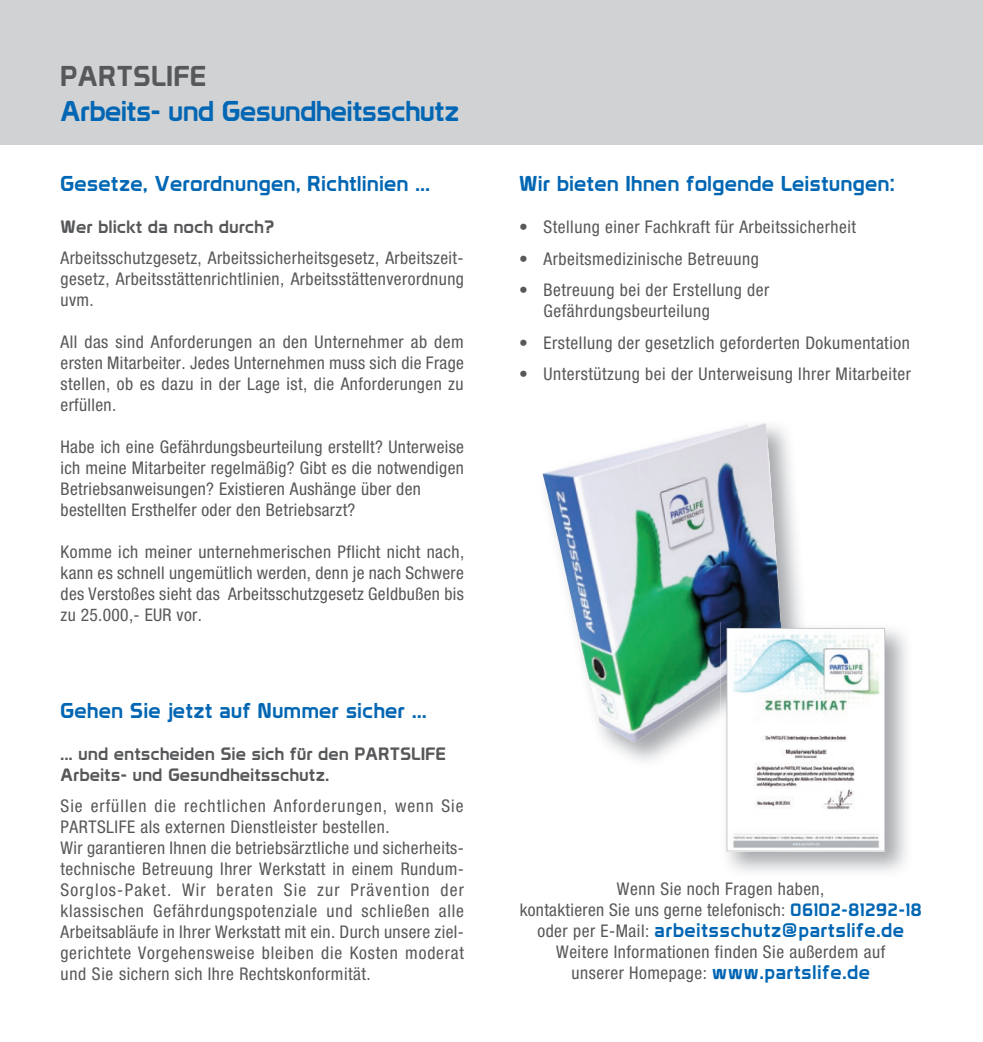
<style>
.page{position:relative;width:983px;height:1042px;background:#fff}
.page>*{position:absolute;margin:0;border:0;box-sizing:border-box;transform-origin:0 0}
.t1{font:28px "Prototype";color:#0166b3}
.t2{font:28px "Prototype";letter-spacing:.03em;color:#57585a}
.t3{font:21px "Prototype";letter-spacing:.03em;color:#0166b3}
.t4{font:19.25px "Prototype";letter-spacing:.05em;color:#0166b3}
.t5{font:condensed 17.5px/21px "Helvetica Neue";letter-spacing:.03em;color:#57585a;text-align:justify}
.t6{font:17.5px/21px "Prototype";letter-spacing:.03em;color:#57585a}
.s1{font-family:"Prototype";font-stretch:normal;color:#0166b3}
.s2{font-family:"Helvetica Neue";font-stretch:condensed;font-size:17.5px;color:#57585a}
.s3{font-family:"Prototype";font-stretch:normal;font-size:19.25px;color:#0166b3}
</style>
<div class="page">
<div style="left:0;top:0;width:982px;height:145px;background:#d1d2d4"></div>
<img style="left:542px;top:423px;width:238px;height:319px">
<img style="left:726px;top:627px;width:181px;height:245px">
<img style="left:720px;top:622px;width:89px;height:146px">
<img style="left:720px;top:622px;width:62px;height:63px">
<svg style="left:726px;top:628px;width:158px;height:223px"></svg>
<h1 class="t2" style="left:61px;top:59px;width:147px">PARTSLIFE</h1>
<h1 class="t1" style="left:61px;top:94px;width:400px">Arbeits- und Gesundheitsschutz</h1>
<p class="t3" style="left:61px;top:171px;width:371px">Gesetze, Verordnungen, Richtlinien ...</p>
<p class="t6" style="left:61px;top:216px;width:215px">Wer blickt da noch durch?</p>
<p class="t5" style="left:61px;top:248px;width:405px">Arbeitsschutzgesetz, Arbeitssicherheitsgesetz, Arbeitszeit&shy;gesetz, Arbeitsstättenrichtlinien, Arbeitsstättenverordnung uvm.</p>
<p class="t5" style="left:61px;top:332px;width:405px">All das sind Anforderungen an den Unternehmer ab dem ersten Mitarbeiter. Jedes Unternehmen muss sich die Frage stellen, ob es dazu in der Lage ist, die Anforderungen zu erfüllen.</p>
<p class="t5" style="left:61px;top:437px;width:405px;text-align:left">Habe ich eine Gefährdungsbeurteilung erstellt? Unterweise ich meine Mitarbeiter regelmäßig? Gibt es die notwendigen Betriebsanweisungen? Existieren Aushänge über den bestellten Ersthelfer oder den Betriebsarzt?</p>
<p class="t5" style="left:61px;top:542px;width:405px">Komme ich meiner unternehmerischen Pflicht nicht nach, kann es schnell ungemütlich werden, denn je nach Schwere des Verstoßes sieht das Arbeitsschutzgesetz Geldbußen bis zu 25.000,- EUR vor.</p>
<p class="t3" style="left:61px;top:698px;width:367px">Gehen Sie jetzt auf Nummer sicher ...</p>
<p class="t6" style="left:61px;top:743px;width:387px">... und entscheiden Sie sich für den PARTSLIFE<br>Arbeits- und Gesundheitsschutz.</p>
<p class="t5" style="left:61px;top:795px;width:405px;text-align:left">Sie erfüllen die rechtlichen Anforderungen, wenn Sie PARTSLIFE als externen Dienstleister bestellen.<br>Wir garantieren Ihnen die betriebsärztliche und sicherheits&shy;technische Betreuung Ihrer Werkstatt in einem Rundum-Sorglos-Paket. Wir beraten Sie zur Prävention der klassischen Gefährdungspotenziale und schließen alle Arbeitsabläufe in Ihrer Werkstatt mit ein. Durch unsere ziel&shy;gerichtete Vorgehensweise bleiben die Kosten moderat und Sie sichern sich Ihre Rechtskonformität.</p>
<p class="t3" style="left:519px;top:171px;width:377px">Wir bieten Ihnen folgende Leistungen:</p>
<p class="t5" style="left:519px;top:216px;width:338px">• Stellung einer Fachkraft für Arbeitssicherheit</p>
<p class="t5" style="left:519px;top:248px;width:241px">• Arbeitsmedizinische Betreuung</p>
<p class="t5" style="left:543px;top:279px;width:227px;text-indent:-24px">• Betreuung bei der Erstellung der<br>Gefährdungsbeurteilung</p>
<p class="t5" style="left:519px;top:332px;width:392px">• Erstellung der gesetzlich geforderten Dokumentation</p>
<p class="t5" style="left:519px;top:363px;width:393px">• Unterstützung bei der Unterweisung Ihrer Mitarbeiter</p>
<p class="t5" style="left:519px;top:878px;width:403px;text-align:center">Wenn Sie noch Fragen haben,<br>kontaktieren Sie uns gerne telefonisch: <span class="s1">06102-81292-18</span></p>
<p class="t4" style="left:537px;top:918px;width:368px"><span class="s2">oder per E-Mail:</span> arbeitsschutz@partslife.de</p>
<p class="t5" style="left:556px;top:941px;width:330px;text-align:center">Weitere Informationen finden Sie außerdem auf unserer Homepage: <span class="s3">www.partslife.de</span></p>
</div>
